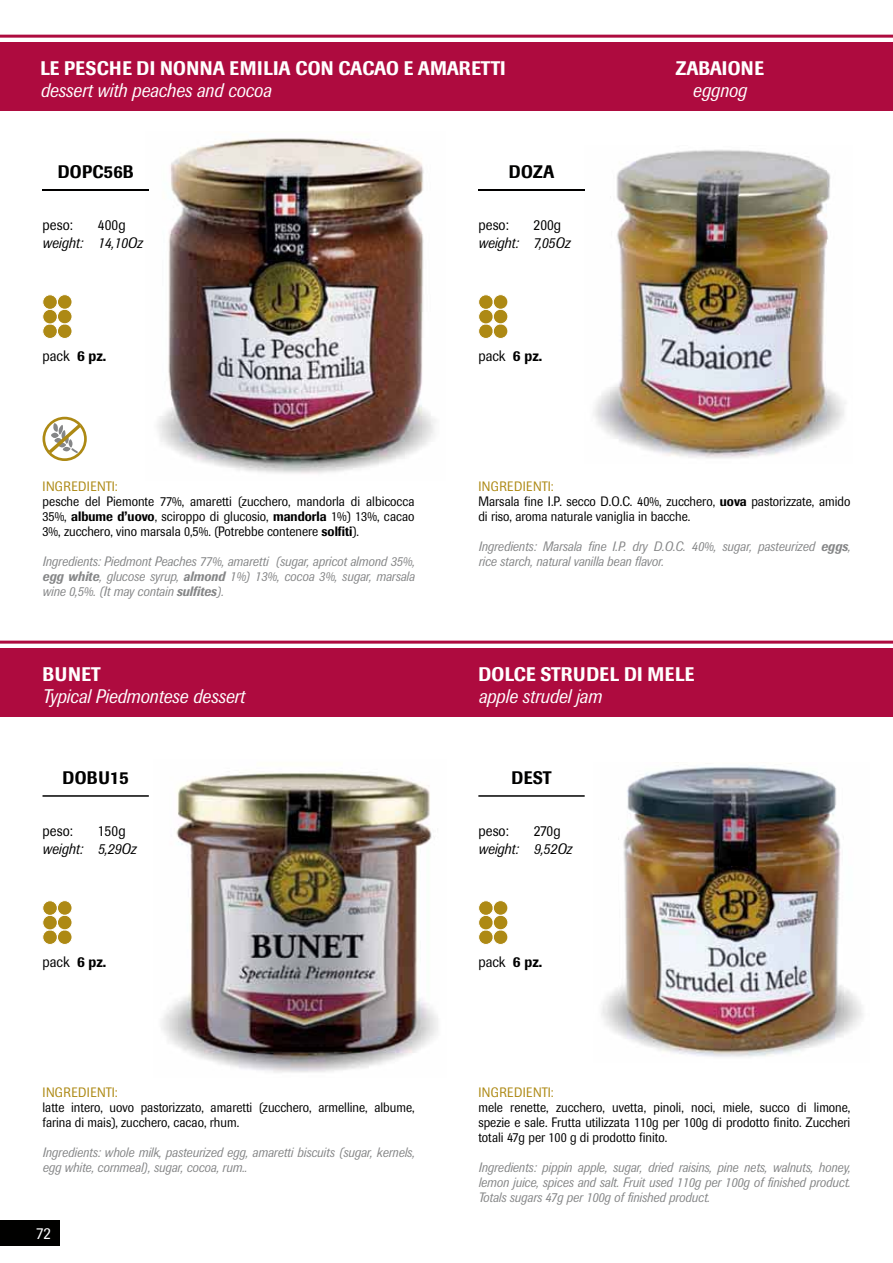
<style>
.page{position:relative;width:893px;height:1263px;background:#fff}
.page>*{position:absolute;margin:0;border:0;box-sizing:border-box;transform-origin:0 0}
.t1{font:italic 19.5px "Imago";color:#fff;scale:.9 1}
.t2{font:500 19.5px "Imago";letter-spacing:.02em;color:#fff;scale:.9 1}
.t3{font:500 19.5px "Imago";color:#fff;scale:.9 1}
.t4{font:500 18px "Imago";letter-spacing:.02em;color:#010100;scale:.9 1}
.t5{font:16.5px "Imago";color:#fff;scale:.9 1}
.t6{font:15px "Imago";color:#010100;scale:.9 1}
.t7{font:italic 15px "Imago";color:#010100;scale:.9 1}
.t8{font:13.5px/15px "Imago";color:#010100;text-align:justify;scale:.9 1}
.t9{font:italic 13.5px/15px "Imago";color:#858687;text-align:justify;scale:.9 1}
.t10{font:13.5px "Imago";letter-spacing:.04em;color:#ad8914;scale:.9 1}
.s1{font-weight:500}
.s2{color:#ad8914}
</style>
<div class="page">
<div style="left:0;top:1220px;width:60px;height:26px;background:#010100"></div>
<div style="left:0;top:43px;width:893px;height:68px;background:#ae0b3f"></div>
<div style="left:0;top:648px;width:893px;height:68px;background:#ae0b3f"></div>
<hr style="left:43px;top:189px;width:106px;height:2px;background:#010000">
<img style="left:157px;top:138px;width:279px;height:336px">
<svg style="left:43px;top:417px;width:44px;height:44px"></svg>
<hr style="left:478px;top:189px;width:107px;height:2px;background:#010000">
<img style="left:593px;top:150px;width:253px;height:308px">
<div style="left:43px;top:324px;width:14px;height:14px;background:#ad8914;border-radius:50%"></div>
<div style="left:43px;top:324px;width:15px;height:15px;border:1px solid #fff;border-radius:50%"></div>
<div style="left:43px;top:309px;width:14px;height:15px;background:#ad8914;border-radius:50%"></div>
<div style="left:43px;top:309px;width:15px;height:15px;border:1px solid #fff;border-radius:50%"></div>
<div style="left:43px;top:295px;width:14px;height:14px;background:#ad8914;border-radius:50%"></div>
<div style="left:43px;top:295px;width:15px;height:15px;border:1px solid #fff;border-radius:50%"></div>
<div style="left:57px;top:324px;width:15px;height:14px;background:#ad8914;border-radius:50%"></div>
<div style="left:57px;top:324px;width:15px;height:15px;border:1px solid #fff;border-radius:50%"></div>
<div style="left:57px;top:309px;width:15px;height:15px;background:#ad8914;border-radius:50%"></div>
<div style="left:57px;top:309px;width:15px;height:15px;border:1px solid #fff;border-radius:50%"></div>
<div style="left:57px;top:295px;width:15px;height:14px;background:#ad8914;border-radius:50%"></div>
<div style="left:57px;top:294px;width:15px;height:15px;border:1px solid #fff;border-radius:50%"></div>
<hr style="left:478px;top:795px;width:107px;height:2px;background:#010000">
<img style="left:601px;top:763px;width:262px;height:294px">
<div style="left:479px;top:930px;width:14px;height:14px;background:#ad8914;border-radius:50%"></div>
<div style="left:478px;top:930px;width:15px;height:15px;border:1px solid #fff;border-radius:50%"></div>
<div style="left:479px;top:915px;width:14px;height:15px;background:#ad8914;border-radius:50%"></div>
<div style="left:478px;top:915px;width:15px;height:15px;border:1px solid #fff;border-radius:50%"></div>
<div style="left:479px;top:901px;width:14px;height:14px;background:#ad8914;border-radius:50%"></div>
<div style="left:478px;top:900px;width:15px;height:15px;border:1px solid #fff;border-radius:50%"></div>
<div style="left:493px;top:930px;width:15px;height:14px;background:#ad8914;border-radius:50%"></div>
<div style="left:493px;top:930px;width:15px;height:15px;border:1px solid #fff;border-radius:50%"></div>
<div style="left:493px;top:915px;width:15px;height:15px;background:#ad8914;border-radius:50%"></div>
<div style="left:493px;top:915px;width:15px;height:15px;border:1px solid #fff;border-radius:50%"></div>
<div style="left:493px;top:901px;width:15px;height:14px;background:#ad8914;border-radius:50%"></div>
<div style="left:493px;top:900px;width:15px;height:15px;border:1px solid #fff;border-radius:50%"></div>
<img style="left:161px;top:772px;width:277px;height:301px">
<hr style="left:43px;top:795px;width:106px;height:2px;background:#010000">
<div style="left:43px;top:930px;width:14px;height:14px;background:#ad8914;border-radius:50%"></div>
<div style="left:43px;top:930px;width:15px;height:15px;border:1px solid #fff;border-radius:50%"></div>
<div style="left:43px;top:915px;width:14px;height:15px;background:#ad8914;border-radius:50%"></div>
<div style="left:43px;top:915px;width:15px;height:15px;border:1px solid #fff;border-radius:50%"></div>
<div style="left:43px;top:901px;width:14px;height:14px;background:#ad8914;border-radius:50%"></div>
<div style="left:43px;top:900px;width:15px;height:15px;border:1px solid #fff;border-radius:50%"></div>
<div style="left:57px;top:930px;width:15px;height:14px;background:#ad8914;border-radius:50%"></div>
<div style="left:57px;top:930px;width:15px;height:15px;border:1px solid #fff;border-radius:50%"></div>
<div style="left:57px;top:915px;width:15px;height:15px;background:#ad8914;border-radius:50%"></div>
<div style="left:57px;top:915px;width:15px;height:15px;border:1px solid #fff;border-radius:50%"></div>
<div style="left:57px;top:901px;width:15px;height:14px;background:#ad8914;border-radius:50%"></div>
<div style="left:57px;top:900px;width:15px;height:15px;border:1px solid #fff;border-radius:50%"></div>
<div style="left:479px;top:324px;width:14px;height:14px;background:#ad8914;border-radius:50%"></div>
<div style="left:478px;top:324px;width:15px;height:15px;border:1px solid #fff;border-radius:50%"></div>
<div style="left:479px;top:309px;width:14px;height:15px;background:#ad8914;border-radius:50%"></div>
<div style="left:478px;top:309px;width:15px;height:15px;border:1px solid #fff;border-radius:50%"></div>
<div style="left:479px;top:295px;width:14px;height:14px;background:#ad8914;border-radius:50%"></div>
<div style="left:478px;top:295px;width:15px;height:15px;border:1px solid #fff;border-radius:50%"></div>
<div style="left:493px;top:324px;width:15px;height:14px;background:#ad8914;border-radius:50%"></div>
<div style="left:493px;top:324px;width:15px;height:15px;border:1px solid #fff;border-radius:50%"></div>
<div style="left:493px;top:309px;width:15px;height:15px;background:#ad8914;border-radius:50%"></div>
<div style="left:493px;top:309px;width:15px;height:15px;border:1px solid #fff;border-radius:50%"></div>
<div style="left:493px;top:295px;width:15px;height:14px;background:#ad8914;border-radius:50%"></div>
<div style="left:493px;top:294px;width:15px;height:15px;border:1px solid #fff;border-radius:50%"></div>
<hr style="left:0;top:641px;width:893px;height:3px;background:#ae0b3f">
<hr style="left:0;top:35px;width:893px;height:3px;background:#ae0b3f">
<h1 class="t2" style="left:40px;top:61px;width:519px">LE PESCHE DI NONNA EMILIA CON CACAO E AMARETTI</h1>
<h1 class="t1" style="left:40px;top:84px;width:258px">dessert with peaches and cocoa</h1>
<h2 class="t4" style="left:58px;top:166px;width:86px">DOPC56B</h2>
<h2 class="t4" style="left:509px;top:166px;width:52px">DOZA</h2>
<p class="t6" style="left:43px;top:220px;width:35px">peso:</p>
<p class="t6" style="left:98px;top:220px;width:32px">400g</p>
<p class="t7" style="left:43px;top:238px;width:113px">weight: 14,10Oz</p>
<p class="t6" style="left:478px;top:220px;width:35px">peso:</p>
<p class="t6" style="left:534px;top:220px;width:32px">200g</p>
<p class="t7" style="left:478px;top:238px;width:104px">weight: 7,05Oz</p>
<p class="t6" style="left:43px;top:351px;width:72px">pack <span class="s1">6 pz.</span></p>
<p class="t6" style="left:478px;top:351px;width:72px">pack <span class="s1">6 pz.</span></p>
<h1 class="t3" style="left:675px;top:61px;width:100px">ZABAIONE</h1>
<h1 class="t1" style="left:693px;top:84px;width:62px">eggnog</h1>
<p class="t10" style="left:43px;top:481px;width:85px">INGREDIENTI:</p>
<p class="t8" style="left:43px;top:495px;width:415px">pesche del Piemonte 77%, amaretti (zucchero, mandorla di albicocca 35%, <span class="s1">albume d’uovo</span>, sciroppo di glucosio, <span class="s1">mandorla</span> 1%) 13%, cacao 3%, zucchero, vino marsala 0,5%. (Potrebbe contenere <span class="s1">solfiti</span>).</p>
<p class="t9" style="left:43px;top:555px;width:415px">Ingredients: Piedmont Peaches 77%, amaretti (sugar, apricot almond 35%, <span class="s1">egg white</span>, glucose syrup, <span class="s1">almond</span> 1%) 13%, cocoa 3%, sugar, marsala wine 0,5%. (It may contain <span class="s1">sulfites</span>).</p>
<p class="t8" style="left:478px;top:480px;width:415px;text-align:left"><span class="s2">INGREDIENTI:<br></span>Marsala fine I.P. secco D.O.C. 40%, zucchero, <span class="s1">uova</span> pastorizzate, amido di riso, aroma naturale vaniglia in bacche.</p>
<p class="t9" style="left:478px;top:540px;width:415px">Ingredients: Marsala fine I.P. dry D.O.C. 40%, sugar, pasteurized <span class="s1">eggs</span>, rice starch, natural vanilla bean flavor.</p>
<h1 class="t2" style="left:43px;top:667px;width:66px">BUNET</h1>
<h1 class="t1" style="left:43px;top:690px;width:226px">Typical Piedmontese dessert</h1>
<h1 class="t2" style="left:478px;top:667px;width:241px">DOLCE STRUDEL DI MELE</h1>
<h1 class="t1" style="left:478px;top:690px;width:138px">apple strudel jam</h1>
<h2 class="t4" style="left:63px;top:772px;width:75px">DOBU15</h2>
<h2 class="t4" style="left:512px;top:772px;width:46px">DEST</h2>
<p class="t6" style="left:43px;top:826px;width:35px">peso:</p>
<p class="t6" style="left:98px;top:826px;width:32px">150g</p>
<p class="t7" style="left:43px;top:844px;width:106px">weight: 5,29Oz</p>
<p class="t6" style="left:478px;top:826px;width:35px">peso:</p>
<p class="t6" style="left:534px;top:826px;width:32px">270g</p>
<p class="t7" style="left:478px;top:844px;width:106px">weight: 9,52Oz</p>
<p class="t6" style="left:43px;top:956px;width:72px">pack <span class="s1">6 pz.</span></p>
<p class="t6" style="left:478px;top:956px;width:72px">pack <span class="s1">6 pz.</span></p>
<p class="t10" style="left:43px;top:1087px;width:85px">INGREDIENTI:</p>
<p class="t8" style="left:43px;top:1101px;width:415px">latte intero, uovo pastorizzato, amaretti (zucchero, armelline, albume, farina di mais), zucchero, cacao, rhum.</p>
<p class="t9" style="left:43px;top:1146px;width:415px">Ingredients: whole milk, pasteurized egg, amaretti biscuits (sugar, kernels, egg white, cornmeal), sugar, cocoa, rum..</p>
<p class="t10" style="left:478px;top:1087px;width:85px">INGREDIENTI:</p>
<p class="t8" style="left:478px;top:1101px;width:415px">mele renette, zucchero, uvetta, pinoli, noci, miele, succo di limone, spezie e sale. Frutta utilizzata 110g per 100g di prodotto finito. Zuccheri totali 47g per 100 g di prodotto finito.</p>
<p class="t9" style="left:478px;top:1161px;width:415px">Ingredients: pippin apple, sugar, dried raisins, pine nets, walnuts, honey, lemon juice, spices and salt. Fruit used 110g per 100g of finished product.<br>Totals sugars 47g per 100g of finished product.</p>
<p class="t5" style="left:36px;top:1228px;width:18px">72</p>
</div>
